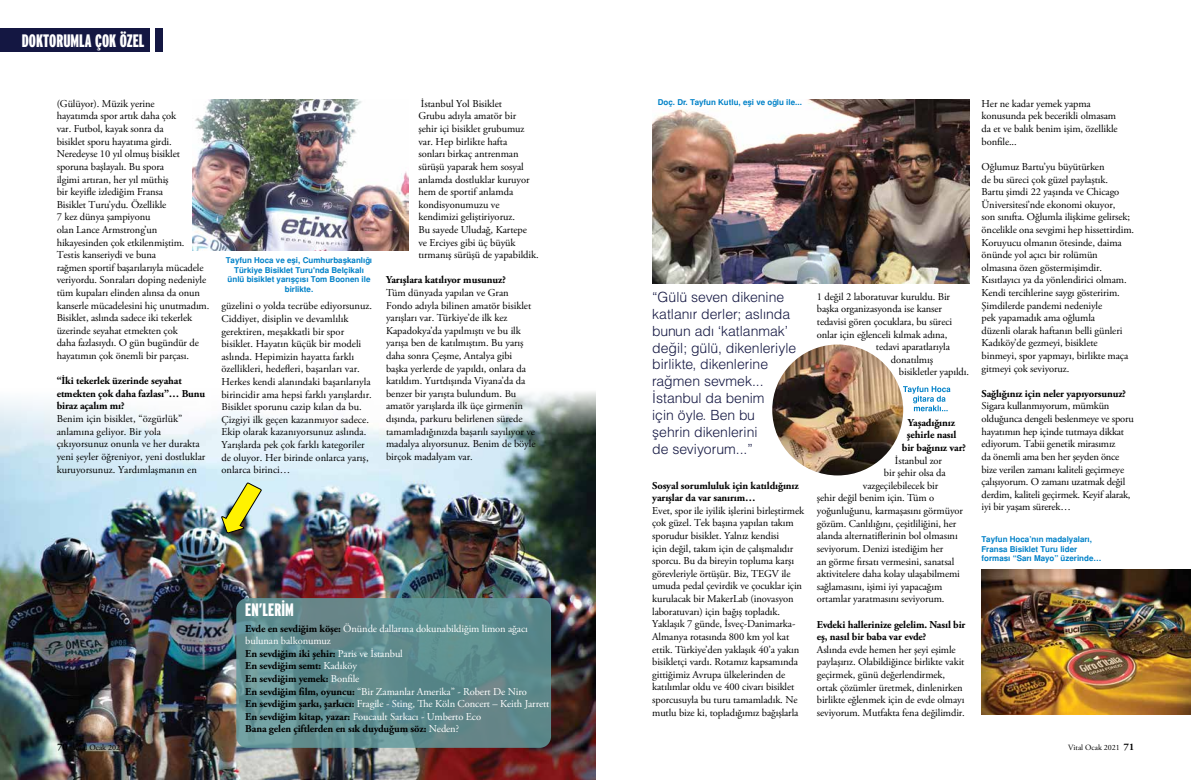
<style>
.page{position:relative;width:1191px;height:780px;background:#fff}
.page>*{position:absolute;margin:0;border:0;box-sizing:border-box;transform-origin:0 0}
.t1{font:900 extra-condensed 18px "Interstate";color:#fff}
.t2{font:14px/16.8px "Helvetica Light Normal Tr";color:#141742}
.t3{font:10.5px/12.6px "Adobe Garamond Pro";letter-spacing:-.01em;color:#000}
.t4{font:10.5px/12.6px "Adobe Garamond Pro";letter-spacing:-.01em;color:#fff}
.t5{font:700 10.5px/12.6px "Adobe Garamond Pro";letter-spacing:-.01em;color:#000}
.t6{font:700 8px/9.6px "Helvetica Tr";color:#0081c8;text-align:center}
.t7{font:8px "Adobe Garamond Pro";color:#000}
.s1{font-weight:700;color:#000}
.s2{font-weight:700;font-size:10px}
</style>
<div class="page">
<img style="left:0;top:392px;width:595px;height:388px">
<img style="left:652px;top:99px;width:317px;height:184px">
<img style="left:772px;top:344px;width:131px;height:131px;border-radius:65px">
<img style="left:192px;top:99px;width:217px;height:151px">
<img style="left:981px;top:570px;width:210px;height:144px">
<svg style="left:236px;top:598px;width:315px;height:149px;background:#618d8f"></svg>
<svg style="left:221px;top:482px;width:41px;height:51px;background:#c7d081"></svg>
<svg style="left:903px;top:386px;width:47px;height:25px"></svg>
<div style="left:0;top:28px;width:150px;height:24px;background:#141742"></div>
<div style="left:155px;top:28px;width:7px;height:24px;background:#141742"></div>
<h1 class="t1" style="left:22px;top:30px;width:124px">DOKTORUMLA ÇOK ÖZEL</h1>
<p class="t3" style="left:57px;top:98px;width:154px">(Gülüyor). Müzik yerine<br>hayatımda spor artık daha çok<br>var. Futbol, kayak sonra da<br>bisiklet sporu hayatıma girdi.<br>Neredeyse 10 yıl olmuş bisiklet sporuna başlayalı. Bu spora<br>ilgimi artıran, her yıl müthiş<br>bir keyifle izlediğim Fransa<br>Bisiklet Turu’ydu. Özellikle<br>7 kez dünya şampiyonu<br>olan Lance Armstrong’un hikayesinden çok etkilenmiştim.<br>Testis kanseriydi ve buna<br>rağmen sportif başarılarıyla mücadele veriyordu. Sonraları doping nedeniyle tüm kupaları elinden alınsa da onun kanserle mücadelesini hiç unutmadım.<br>Bisiklet, aslında sadece iki tekerlek üzerinde seyahat etmekten çok<br>daha fazlasıydı. O gün bugündür de hayatımın çok önemli bir parçası.</p>
<p class="t5" style="left:57px;top:375px;width:150px">“İki tekerlek üzerinde seyahat etmekten çok daha fazlası”… Bunu biraz açalım mı?</p>
<p class="t3" style="left:57px;top:413px;width:150px">Benim için bisiklet, “özgürlük” anlamına geliyor. Bir yola çıkıyorsunuz onunla ve her durakta yeni şeyler öğreniyor, yeni dostluklar kuruyorsunuz. Yardımlaşmanın en</p>
<p class="t6" style="left:226px;top:255px;width:148px">Tayfun Hoca ve eşi, Cumhurbaşkanlığı<br>Türkiye Bisiklet Turu'nda Belçikalı ünlü bisiklet yarışçısı Tom Boonen ile birlikte.</p>
<p class="t3" style="left:221px;top:300px;width:152px">güzelini o yolda tecrübe ediyorsunuz.<br>Ciddiyet, disiplin ve devamlılık gerektiren, meşakkatli bir spor bisiklet. Hayatın küçük bir modeli aslında. Hepimizin hayatta farklı özellikleri, hedefleri, başarıları var.<br>Herkes kendi alanındaki başarılarıyla birincidir ama hepsi farklı yarışlardır.<br>Bisiklet sporunu cazip kılan da bu.<br>Çizgiyi ilk geçen kazanmıyor sadece.<br>Ekip olarak kazanıyorsunuz aslında.<br>Yarışlarda pek çok farklı kategoriler de oluyor. Her birinde onlarca yarış, onlarca birinci…</p>
<p class="t3" style="left:418px;top:98px;width:122px">İstanbul Yol Bisiklet<br>Grubu adıyla amatör bir<br>şehir içi bisiklet grubumuz var. Hep birlikte hafta<br>sonları birkaç antrenman sürüşü yaparak hem sosyal anlamda dostluklar kuruyor hem de sportif anlamda kondisyonumuzu ve kendimizi geliştiriyoruz.<br>Bu sayede Uludağ, Kartepe<br>ve Erciyes gibi üç büyük tırmanış sürüşü de yapabildik.</p>
<p class="t5" style="left:386px;top:274px;width:121px">Yarışlara katılıyor musunuz?</p>
<p class="t3" style="left:386px;top:287px;width:151px">Tüm dünyada yapılan ve Gran Fondo adıyla bilinen amatör bisiklet yarışları var. Türkiye’de ilk kez Kapadokya’da yapılmıştı ve bu ilk yarışa ben de katılmıştım. Bu yarış daha sonra Çeşme, Antalya gibi başka yerlerde de yapıldı, onlara da katıldım. Yurtdışında Viyana’da da benzer bir yarışta bulundum. Bu amatör yarışlarda ilk üçe girmenin dışında, parkuru belirlenen sürede tamamladığınızda başarılı sayılıyor ve madalya alıyorsunuz. Benim de böyle birçok madalyam var.</p>
<h1 class="t1" style="left:245px;top:600px;width:50px">EN’LERİM</h1>
<p class="t4" style="left:245px;top:622px;width:306px"><span class="s1">Evde en sevdiğim köşe:</span> Önünde dallarına dokunabildiğim limon ağacı bulunan balkonumuz<br><span class="s1">En sevdiğim iki şehir:</span> Paris ve İstanbul<br><span class="s1">En sevdiğim semt:</span> Kadıköy<br><span class="s1">En sevdiğim yemek:</span> Bonfile<br><span class="s1">En sevdiğim film, oyuncu:</span> “Bir Zamanlar Amerika” - Robert De Niro<br><span class="s1">En sevdiğim şarkı, şarkıcı:</span> Fragile - Sting, The Köln Concert – Keith Jarrett <span class="s1">En sevdiğim kitap, yazar:</span> Foucault Sarkacı - Umberto Eco<br><span class="s1">Bana gelen çiftlerden en sık duyduğum söz:</span> Neden?</p>
<p class="t6" style="left:658px;top:97px;width:145px">Doç. Dr. Tayfun Kutlu, eşi ve oğlu ile...</p>
<h2 class="t2" style="left:652px;top:288px;width:145px">“Gülü seven dikenine katlanır derler; aslında bunun adı ‘katlanmak’ değil; gülü, dikenleriyle birlikte, dikenlerine rağmen sevmek...<br>İstanbul da benim<br>için öyle. Ben bu şehrin dikenlerini<br>de seviyorum...”</h2>
<p class="t5" style="left:652px;top:479px;width:148px">Sosyal sorumluluk için katıldığınız yarışlar da var sanırım…</p>
<p class="t3" style="left:652px;top:504px;width:153px">Evet, spor ile iyilik işlerini birleştirmek çok güzel. Tek başına yapılan takım sporudur bisiklet. Yalnız kendisi<br>için değil, takım için de çalışmalıdır sporcu. Bu da bireyin topluma karşı görevleriyle örtüşür. Biz, TEGV ile umuda pedal çevirdik ve çocuklar için kurulacak bir MakerLab (inovasyon laboratuvarı) için bağış topladık.<br>Yaklaşık 7 günde, İsveç-Danimarka-Almanya rotasında 800 km yol kat ettik. Türkiye’den yaklaşık 40’a yakın bisikletçi vardı. Rotamız kapsamında gittiğimiz Avrupa ülkelerinden de katılımlar oldu ve 400 civarı bisiklet sporcusuyla bu turu tamamladık. Ne mutlu bize ki, topladığımız bağışlarla</p>
<p class="t3" style="left:817px;top:290px;width:135px">1 değil 2 laboratuvar kuruldu. Bir</p>
<p class="t3" style="left:817px;top:303px;width:127px">başka organizasyonda ise kanser</p>
<p class="t3" style="left:817px;top:316px;width:137px">tedavisi gören çocuklara, bu süreci</p>
<p class="t3" style="left:817px;top:328px;width:132px">onlar için eğlenceli kılmak adına,</p>
<p class="t3" style="left:876px;top:341px;width:76px">tedavi aparatlarıyla</p>
<p class="t3" style="left:891px;top:353px;width:44px">donatılmış</p>
<p class="t3" style="left:899px;top:366px;width:72px">bisikletler yapıldı.</p>
<p class="t5" style="left:902px;top:416px;width:66px;text-align:center">Yaşadığınız şehirle nasıl bir bağınız var?</p>
<p class="t3" style="left:895px;top:454px;width:49px">İstanbul zor</p>
<p class="t3" style="left:884px;top:467px;width:63px">bir şehir olsa da</p>
<p class="t3" style="left:863px;top:479px;width:77px">vazgeçilebilecek bir</p>
<p class="t3" style="left:817px;top:492px;width:119px">şehir değil benim için. Tüm o</p>
<p class="t3" style="left:817px;top:505px;width:148px">yoğunluğunu, karmaşasını görmüyor</p>
<p class="t3" style="left:817px;top:517px;width:141px">gözüm. Canlılığını, çeşitliliğini, her</p>
<p class="t3" style="left:817px;top:530px;width:142px">alanda alternatiflerinin bol olmasını</p>
<p class="t3" style="left:817px;top:542px;width:128px">seviyorum. Denizi istediğim her</p>
<p class="t3" style="left:817px;top:555px;width:139px">an görme fırsatı vermesini, sanatsal</p>
<p class="t3" style="left:817px;top:568px;width:145px">aktivitelere daha kolay ulaşabilmemi</p>
<p class="t3" style="left:817px;top:580px;width:127px">sağlamasını, işimi iyi yapacağım</p>
<p class="t3" style="left:817px;top:593px;width:129px">ortamlar yaratmasını seviyorum.</p>
<p class="t5" style="left:817px;top:618px;width:150px">Evdeki hallerinize gelelim. Nasıl bir eş, nasıl bir baba var evde?</p>
<p class="t3" style="left:817px;top:643px;width:149px">Aslında evde hemen her şeyi eşimle paylaşırız. Olabildiğince birlikte vakit geçirmek, günü değerlendirmek, ortak çözümler üretmek, dinlenirken birlikte eğlenmek için de evde olmayı seviyorum. Mutfakta fena değilimdir.</p>
<p class="t3" style="left:981px;top:98px;width:138px">Her ne kadar yemek yapma konusunda pek becerikli olmasam da et ve balık benim işim, özellikle bonfile...</p>
<p class="t3" style="left:981px;top:161px;width:154px">Oğlumuz Bartu’yu büyütürken<br>de bu süreci çok güzel paylaştık.<br>Bartu şimdi 22 yaşında ve Chicago Üniversitesi’nde ekonomi okuyor,<br>son sınıfta. Oğlumla ilişkime gelirsek; öncelikle ona sevgimi hep hissettirdim.<br>Koruyucu olmanın ötesinde, daima önünde yol açıcı bir rolümün olmasına özen göstermişimdir.<br>Kısıtlayıcı ya da yönlendirici olmam.<br>Kendi tercihlerine saygı gösteririm.<br>Şimdilerde pandemi nedeniyle<br>pek yapamadık ama oğlumla<br>düzenli olarak haftanın belli günleri Kadıköy’de gezmeyi, bisiklete binmeyi, spor yapmayı, birlikte maça gitmeyi çok seviyoruz.</p>
<p class="t5" style="left:981px;top:387px;width:146px">Sağlığınız için neler yapıyorsunuz?</p>
<p class="t3" style="left:981px;top:400px;width:154px">Sigara kullanmıyorum, mümkün olduğunca dengeli beslenmeye ve sporu hayatımın hep içinde tutmaya dikkat ediyorum. Tabii genetik mirasımız<br>da önemli ama ben her şeyden önce bize verilen zamanı kaliteli geçirmeye çalışıyorum. O zamanı uzatmak değil derdim, kaliteli geçirmek. Keyif alarak, iyi bir yaşam sürerek…</p>
<p class="t6" style="left:981px;top:534px;width:121px;text-align:left">Tayfun Hoca’nın madalyaları,<br>Fransa Bisiklet Turu lider forması “Sarı Mayo” üzerinde…</p>
<p class="t7" style="left:57px;top:743px;width:68px"><span class="s2">70</span> Vital Ocak 2021</p>
<p class="t7" style="left:1068px;top:743px;width:68px">Vital Ocak 2021 <span class="s2">71</span></p>
</div>
